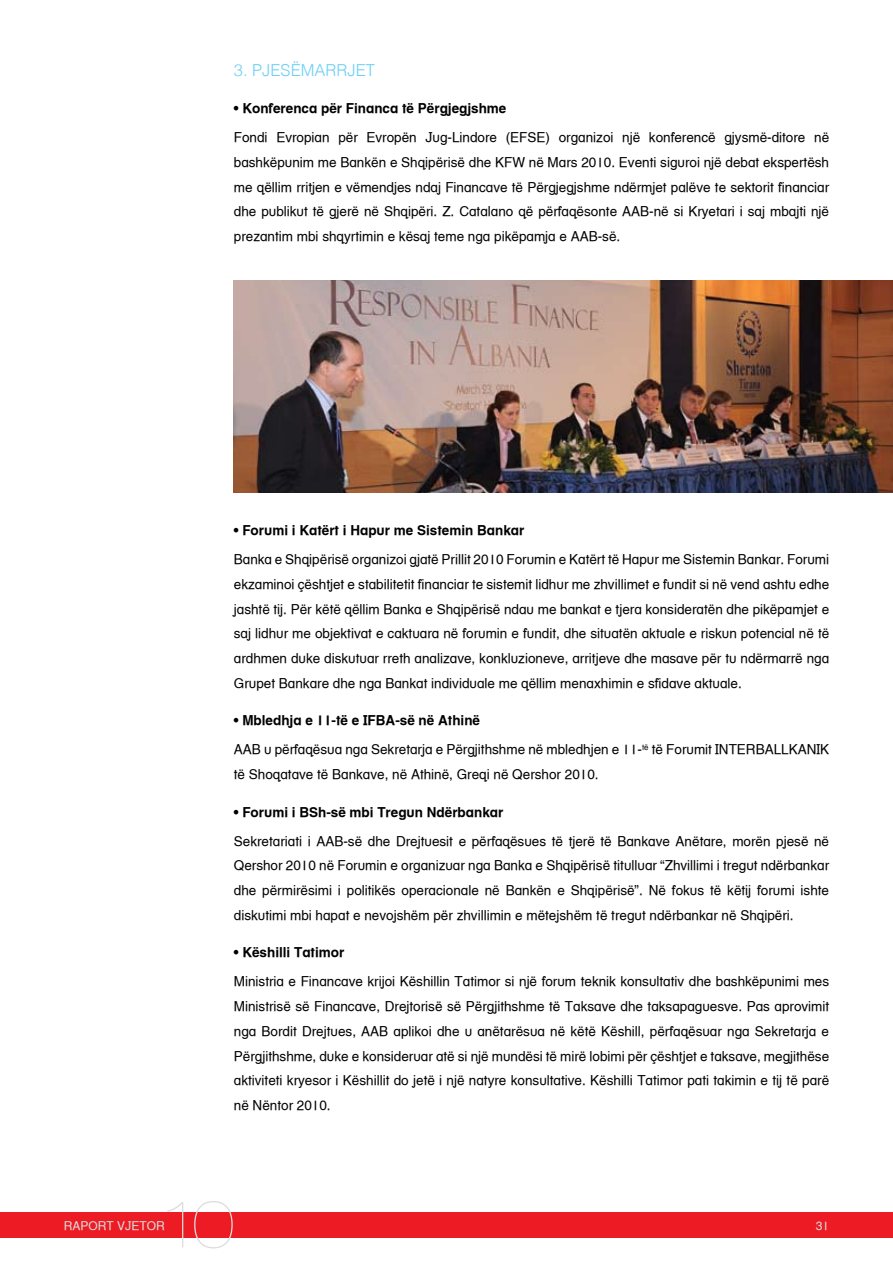
<style>
.page{position:relative;width:893px;height:1263px;background:#fff}
.page>*{position:absolute;margin:0;border:0;box-sizing:border-box;transform-origin:0 0}
.t1{font:300 16.5px "Helvetica LT";color:#6dcff6}
.t2{font:13.5px/24.8px "Helvetica Textbook LT";color:#000;text-align:justify}
.t3{font:700 13.5px "Helvetica Textbook LT";color:#000}
.t4{font:12px "Helvetica Textbook LT";color:#dcddde}
.s1{font-weight:700}
</style>
<div class="page">
<div style="left:0;top:1212px;width:893px;height:25px;background:#ed1c24"></div>
<svg style="left:167px;top:1201px;width:66px;height:47px"></svg>
<img style="left:234px;top:280px;width:659px;height:213px">
<p class="t1" style="left:234px;top:60px;width:143px">3. PJESËMARRJET</p>
<p class="t3" style="left:234px;top:100px;width:274px">• Konferenca për Financa të Përgjegjshme</p>
<p class="t2" style="left:234px;top:125px;width:597px">Fondi Evropian për Evropën Jug-Lindore (EFSE) organizoi një konferencë gjysmë-ditore në bashkëpunim me Bankën e Shqipërisë dhe KFW në Mars 2010. Eventi siguroi një debat ekspertësh me qëllim rritjen e vëmendjes ndaj Financave të Përgjegjshme ndërmjet palëve te sektorit financiar dhe publikut të gjerë në Shqipëri. Z. Catalano që përfaqësonte AAB-në si Kryetari i saj mbajti një prezantim mbi shqyrtimin e kësaj teme nga pikëpamja e AAB-së.</p>
<p class="t3" style="left:234px;top:522px;width:292px">• Forumi i Katërt i Hapur me Sistemin Bankar</p>
<p class="t2" style="left:234px;top:547px;width:597px">Banka e Shqipërisë organizoi gjatë Prillit 2010 Forumin e Katërt të Hapur me Sistemin Bankar. Forumi ekzaminoi çështjet e stabilitetit financiar te sistemit lidhur me zhvillimet e fundit si në vend ashtu edhe jashtë tij. Për këtë qëllim Banka e Shqipërisë ndau me bankat e tjera konsideratën dhe pikëpamjet e saj lidhur me objektivat e caktuara në forumin e fundit, dhe situatën aktuale e riskun potencial në të ardhmen duke diskutuar rreth analizave, konkluzioneve, arritjeve dhe masave për tu ndërmarrë nga Grupet Bankare dhe nga Bankat individuale me qëllim menaxhimin e sfidave aktuale.</p>
<p class="t2" style="left:234px;top:706px;width:597px;line-height:29px"><span class="s1">• Mbledhja e 11-të e IFBA-së në Athinë<br></span>AAB u përfaqësua nga Sekretarja e Përgjithshme në mbledhjen e 11-<sup>të</sup> të Forumit INTERBALLKANIK</p>
<p class="t2" style="left:234px;top:762px;width:366px">të Shoqatave të Bankave, në Athinë, Greqi në Qershor 2010.</p>
<p class="t3" style="left:234px;top:803px;width:271px">• Forumi i BSh-së mbi Tregun Ndërbankar</p>
<p class="t2" style="left:234px;top:828px;width:597px">Sekretariati i AAB-së dhe Drejtuesit e përfaqësues të tjerë të Bankave Anëtare, morën pjesë në Qershor 2010 në Forumin e organizuar nga Banka e Shqipërisë titulluar “Zhvillimi i tregut ndërbankar dhe përmirësimi i politikës operacionale në Bankën e Shqipërisë”. Në fokus të këtij forumi ishte diskutimi mbi hapat e nevojshëm për zhvillimin e mëtejshëm të tregut ndërbankar në Shqipëri.</p>
<p class="t3" style="left:234px;top:944px;width:112px">• Këshilli Tatimor</p>
<p class="t2" style="left:234px;top:969px;width:597px">Ministria e Financave krijoi Këshillin Tatimor si një forum teknik konsultativ dhe bashkëpunimi mes Ministrisë së Financave, Drejtorisë së Përgjithshme të Taksave dhe taksapaguesve. Pas aprovimit nga Bordit Drejtues, AAB aplikoi dhe u anëtarësua në këtë Këshill, përfaqësuar nga Sekretarja e Përgjithshme, duke e konsideruar atë si një mundësi të mirë lobimi për çështjet e taksave, megjithëse aktiviteti kryesor i Këshillit do jetë i një natyre konsultative. Këshilli Tatimor pati takimin e tij të parë në Nëntor 2010.</p>
<p class="t4" style="left:64px;top:1219px;width:102px">RAPORT VJETOR</p>
<p class="t4" style="left:816px;top:1219px;width:15px">31</p>
</div>
